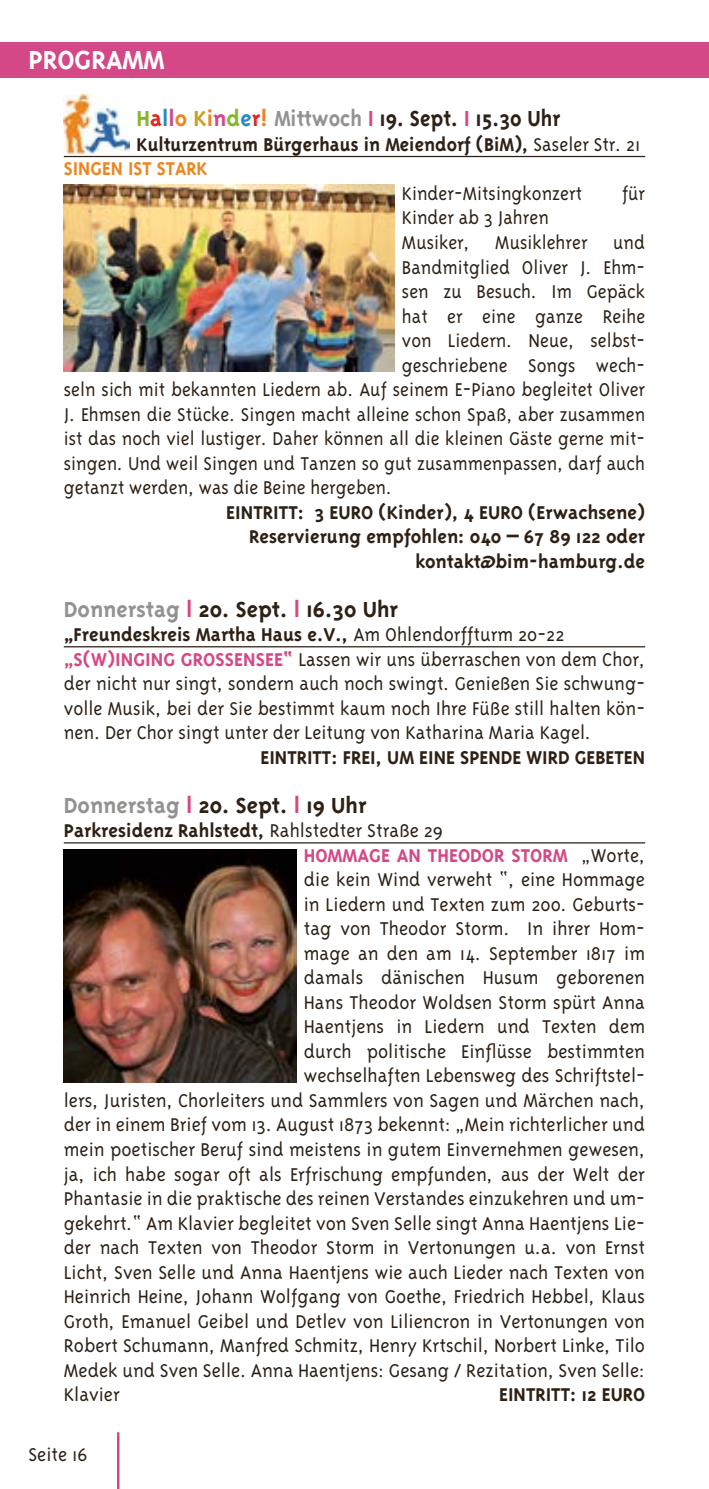
<style>
.page{position:relative;width:709px;height:1489px;background:#fff}
.page>*{position:absolute;margin:0;border:0;box-sizing:border-box;transform-origin:0 0}
.t1{font:700 30px "Triplex";color:#fff}
.t2{font:700 25px "Triplex";color:#2e2014}
.t3{font:700 25px "Triplex";color:#2e2014;scale:.93 1}
.t4{font:300 21.25px/24.5px "Triplex";color:#2e2014}
.t5{font:700 21.25px/24.5px "Triplex";color:#2e2014}
.t6{font:700 21.25px "Triplex";color:#d44887}
.s1{color:#87b62d}
.s2{color:#df2625}
.s3{color:#268bc6}
.s4{color:#d44887}
.s5{color:#ee8620}
.s6{color:#cba123}
.s7{color:#949290}
.s8{font-weight:300}
.s9{font-weight:700}
.s10{font-weight:700;color:#d44887}
</style>
<div class="page">
<hr style="left:117px;top:1431px;width:2px;height:57px;background:#d44887">
<div style="left:0;top:43px;width:709px;height:35px;background:#d44887"></div>
<hr style="left:64px;top:156px;width:581px;height:1px;background:#2e2014">
<hr style="left:64px;top:646px;width:581px;height:1px;background:#2e2014">
<hr style="left:64px;top:842px;width:581px;height:1px;background:#2e2014">
<img style="left:64px;top:94px;width:65px;height:59px">
<img style="left:64px;top:184px;width:331px;height:187px">
<img style="left:64px;top:849px;width:233px;height:233px">
<h1 class="t1" style="left:28px;top:43px;width:144px">G USSWORT</h1>
<h1 class="t1" style="left:28px;top:43px;width:138px">PROGRAMM</h1>
<p class="t3" style="left:136px;top:104px;width:457px"><span class="s1">H</span><span class="s2">a</span><span class="s3">l</span><span class="s4">l</span><span class="s5">o</span> <span class="s6">K</span><span class="s5">i</span><span class="s4">n</span><span class="s1">d</span><span class="s3">e</span><span class="s2">r</span><span class="s5">!</span> <span class="s7">Mittwoch</span> <span class="s4">I</span> 19. Sept. |<span class="s4">I</span> 15.30 Uhr</p>
<p class="t5" style="left:64px;top:132px;width:578px;text-indent:73px">Kulturzentrum Bürgerhaus in Meiendorf (BiM), <span class="s8">Saseler Str. 21<br></span><span class="s5">Singen ist stark</span></p>
<p class="t4" style="left:402px;top:181px;width:182px">Kinder-Mitsingkonzert</p>
<p class="t4" style="left:622px;top:181px;width:25px">für</p>
<p class="t4" style="left:402px;top:205px;width:148px">Kinder ab 3 Jahren</p>
<p class="t4" style="left:402px;top:230px;width:245px">Musiker, Musiklehrer und</p>
<p class="t4" style="left:402px;top:254px;width:245px">Bandmitglied Oliver J. Ehm-</p>
<p class="t4" style="left:402px;top:279px;width:245px">sen zu Besuch. Im Gepäck</p>
<p class="t4" style="left:402px;top:303px;width:245px">hat er eine ganze Reihe</p>
<p class="t4" style="left:402px;top:328px;width:245px">von Liedern. Neue, selbst-</p>
<p class="t4" style="left:402px;top:352px;width:245px">geschriebene Songs wech-</p>
<p class="t4" style="left:64px;top:377px;width:583px">seln sich mit bekannten Liedern ab. Auf seinem E-Piano begleitet Oliver</p>
<p class="t4" style="left:64px;top:401px;width:583px">J. Ehmsen die Stücke. Singen macht alleine schon Spaß, aber zusammen</p>
<p class="t4" style="left:64px;top:426px;width:583px">ist das noch viel lustiger. Daher können all die kleinen Gäste gerne mit-</p>
<p class="t4" style="left:64px;top:450px;width:583px">singen. Und weil Singen und Tanzen so gut zusammenpassen, darf auch</p>
<p class="t4" style="left:64px;top:475px;width:330px">getanzt werden, was die Beine hergeben.</p>
<p class="t5" style="left:226px;top:499px;width:420px;text-align:right">EINTRITT: 3 EURO (Kinder), 4 EURO (Erwachsene)<br>Reservierung empfohlen: 040 – 67 89 122 oder kontakt@bim-hamburg.de</p>
<p class="t2" style="left:64px;top:594px;width:336px"><span class="s7">Donnerstag</span> <span class="s4">l</span> 20. Sept. |<span class="s4">l</span> 16.30 Uhr</p>
<p class="t4" style="left:64px;top:622px;width:583px"><span class="s9">„Freundeskreis Martha Haus e.V.,</span> Am Ohlendorffturm 20-22 <span class="s10">„S(w)ingi ng GroSSensee“</span> Lassen wir uns überraschen von dem Chor, der nicht nur singt, sondern auch noch swingt. Genießen Sie schwung&shy;volle Musik, bei der Sie bestimmt kaum noch Ihre Füße still halten kön&shy;nen. Der Chor singt unter der Leitung von Katharina Maria Kagel.</p>
<p class="t5" style="left:260px;top:744px;width:383px">EINTRITT: FREI, UM EINE SPENDE WIRD GEBETEN</p>
<p class="t2" style="left:64px;top:790px;width:304px"><span class="s7">Donnerstag</span> <span class="s4">l</span> 20. Sept. |<span class="s4">l</span> 19 Uhr</p>
<p class="t5" style="left:304px;top:818px;width:157px;text-indent:-240px">Parkresidenz Rahlstedt, <span class="s8">Rahlstedter Straße 29<br></span><span class="s4">HOMMAGE an Theodor</span></p>
<p class="t6" style="left:511px;top:843px;width:45px">StOrm</p>
<p class="t4" style="left:581px;top:842px;width:65px">„Worte,</p>
<p class="t4" style="left:304px;top:867px;width:343px">die kein Wind verweht “, eine Hommage</p>
<p class="t4" style="left:304px;top:891px;width:343px">in Liedern und Texten zum 200. Geburts-</p>
<p class="t4" style="left:304px;top:916px;width:343px">tag von Theodor Storm. In ihrer Hom-</p>
<p class="t4" style="left:304px;top:940px;width:343px">mage an den am 14. September 1817 im</p>
<p class="t4" style="left:304px;top:965px;width:343px">damals dänischen Husum geborenen</p>
<p class="t4" style="left:304px;top:989px;width:343px">Hans Theodor Woldsen Storm spürt Anna</p>
<p class="t4" style="left:304px;top:1014px;width:343px">Haentjens in Liedern und Texten dem</p>
<p class="t4" style="left:304px;top:1038px;width:343px">durch politische Einflüsse bestimmten</p>
<p class="t4" style="left:304px;top:1063px;width:343px">wechselhaften Lebensweg des Schriftstel-</p>
<p class="t4" style="left:64px;top:1087px;width:583px">lers, Juristen, Chorleiters und Sammlers von Sagen und Märchen nach,</p>
<p class="t4" style="left:64px;top:1112px;width:583px">der in einem Brief vom 13. August 1873 bekennt: „Mein richterlicher und</p>
<p class="t4" style="left:64px;top:1136px;width:583px">mein poetischer Beruf sind meistens in gutem Einvernehmen gewesen,</p>
<p class="t4" style="left:64px;top:1161px;width:583px">ja, ich habe sogar oft als Erfrischung empfunden, aus der Welt der</p>
<p class="t4" style="left:64px;top:1185px;width:583px">Phantasie in die praktische des reinen Verstandes einzukehren und um-</p>
<p class="t4" style="left:64px;top:1210px;width:583px">gekehrt.“ Am Klavier begleitet von Sven Selle singt Anna Haentjens Lie-</p>
<p class="t4" style="left:64px;top:1234px;width:583px">der nach Texten von Theodor Storm in Vertonungen u.a. von Ernst</p>
<p class="t4" style="left:64px;top:1259px;width:583px">Licht, Sven Selle und Anna Haentjens wie auch Lieder nach Texten von</p>
<p class="t4" style="left:64px;top:1283px;width:583px">Heinrich Heine, Johann Wolfgang von Goethe, Friedrich Hebbel, Klaus</p>
<p class="t4" style="left:64px;top:1308px;width:583px">Groth, Emanuel Geibel und Detlev von Liliencron in Vertonungen von</p>
<p class="t4" style="left:64px;top:1332px;width:583px">Robert Schumann, Manfred Schmitz, Henry Krtschil, Norbert Linke, Tilo</p>
<p class="t4" style="left:64px;top:1357px;width:583px">Medek und Sven Selle. Anna Haentjens: Gesang / Rezitation, Sven Selle:</p>
<p class="t4" style="left:64px;top:1381px;width:58px">Klavier</p>
<p class="t5" style="left:499px;top:1381px;width:124px">EINTRITT: 12 Euro</p>
<p class="t4" style="left:28px;top:1441px;width:61px">Seite 16</p>
</div>
